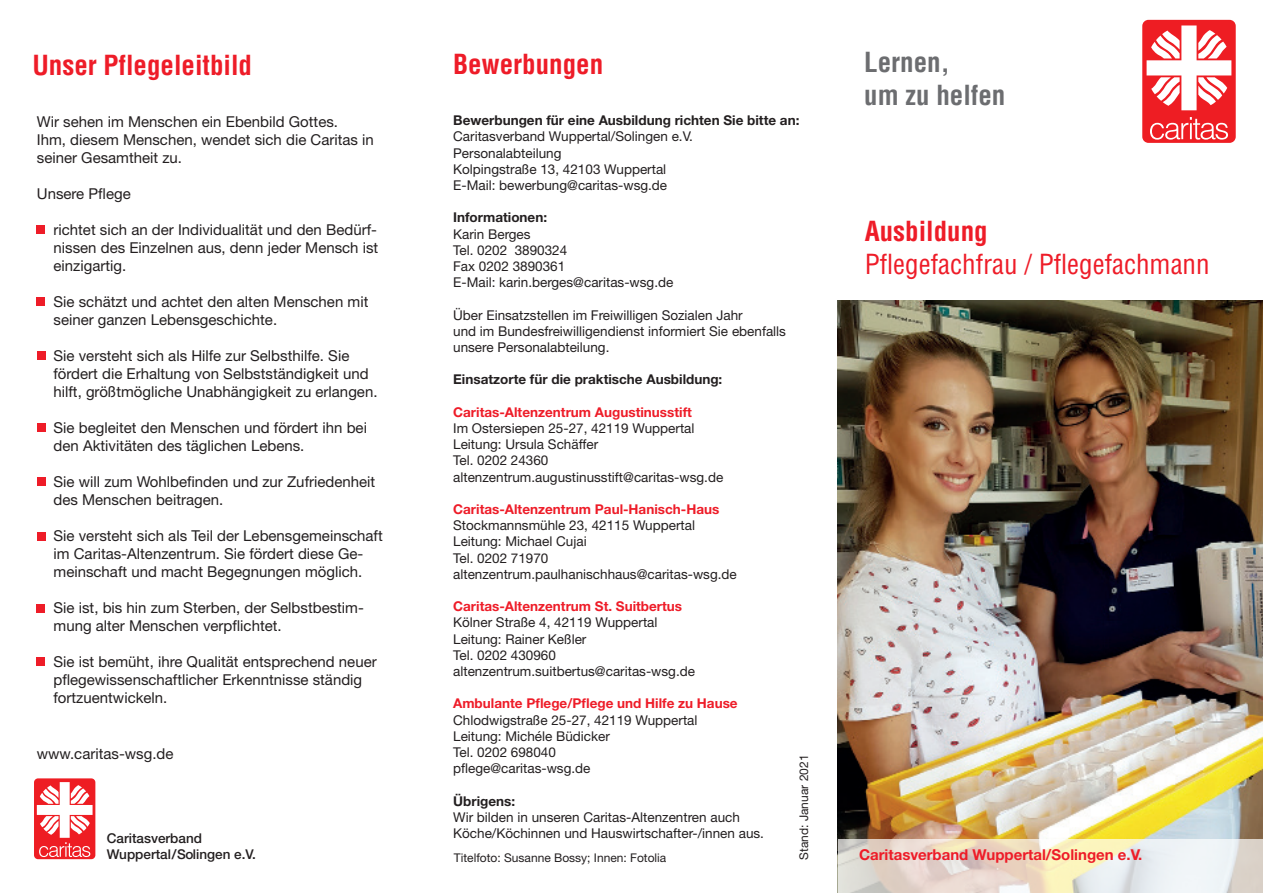
<style>
.page{position:relative;width:1263px;height:893px;background:#fff}
.page>*{position:absolute;margin:0;border:0;box-sizing:border-box;transform-origin:0 0}
.t1{font:700 condensed 27px "Helvetica";color:#ee1c28}
.t2{font:condensed 27px "Helvetica";color:#ee1c28}
.t3{font:700 condensed 27px/32.4px "Helvetica";color:#6c6d70}
.t4{font:15px/18px "Helvetica Neue LT Pro";color:#231f20}
.t5{font:700 15px "Helvetica Neue LT Pro";color:#ee1c28}
.t6{font:13.5px/16.2px "Helvetica Neue LT Pro";color:#231f20}
.t7{font:700 13.5px "Helvetica Neue LT Pro";color:#ee1c28}
.t8{font:700 13.5px "Helvetica Neue LT Pro";color:#231f20}
.t9{font:500 13.5px/16.2px "Helvetica Neue";color:#231f20}
.t10{font:12px "Helvetica Neue LT Pro";color:#231f20}
</style>
<div class="page">
<img style="left:838px;top:301px;width:425px;height:538px">
<div style="left:34px;top:778px;width:61px;height:81px;background:#ee1d23;border-radius:4px"></div>
<svg style="left:37px;top:782px;width:56px;height:75px"></svg>
<div style="left:1142px;top:20px;width:94px;height:123px;background:#ee1d23;border-radius:6px"></div>
<svg style="left:1150px;top:117px;width:78px;height:23px"></svg>
<svg style="left:1146px;top:25px;width:85px;height:85px"></svg>
<svg style="left:838px;top:839px;width:425px;height:54px"></svg>
<div style="left:36px;top:225px;width:8px;height:9px;background:#ee1c28"></div>
<div style="left:36px;top:297px;width:8px;height:8px;background:#ee1c28"></div>
<div style="left:37px;top:351px;width:8px;height:8px;background:#ee1c28"></div>
<div style="left:37px;top:477px;width:8px;height:9px;background:#ee1c28"></div>
<div style="left:37px;top:423px;width:8px;height:9px;background:#ee1c28"></div>
<div style="left:37px;top:532px;width:8px;height:8px;background:#ee1c28"></div>
<div style="left:36px;top:604px;width:8px;height:8px;background:#ee1c28"></div>
<div style="left:36px;top:657px;width:8px;height:9px;background:#ee1c28"></div>
<h1 class="t1" style="left:32px;top:48px;width:221px">Unser Pflegeleitbild</h1>
<h1 class="t1" style="left:453px;top:47px;width:152px">Bewerbungen</h1>
<p class="t4" style="left:37px;top:112px;width:339px">Wir sehen im Menschen ein Ebenbild Gottes.<br>Ihm, diesem Menschen, wendet sich die Caritas in seiner Gesamtheit zu.</p>
<p class="t4" style="left:37px;top:184px;width:95px">Unsere Pflege</p>
<p class="t4" style="left:54px;top:220px;width:326px;text-align:justify">richtet sich an der Individualität und den Bedürf&shy;nissen des Einzelnen aus, denn jeder Mensch ist einzigartig.</p>
<p class="t4" style="left:54px;top:292px;width:316px">Sie schätzt und achtet den alten Menschen mit seiner ganzen Lebensgeschichte.</p>
<p class="t4" style="left:54px;top:346px;width:325px">Sie versteht sich als Hilfe zur Selbsthilfe. Sie fördert die Erhaltung von Selbstständigkeit und hilft, größtmögliche Unabhängigkeit zu erlangen.</p>
<p class="t4" style="left:54px;top:418px;width:315px">Sie begleitet den Menschen und fördert ihn bei den Aktivitäten des täglichen Lebens.</p>
<p class="t4" style="left:54px;top:472px;width:323px">Sie will zum Wohlbefinden und zur Zufriedenheit des Menschen beitragen.</p>
<p class="t4" style="left:54px;top:526px;width:331px">Sie versteht sich als Teil der Lebensgemeinschaft im Caritas-Altenzentrum. Sie fördert diese Ge&shy;meinschaft und macht Begegnungen möglich.</p>
<p class="t4" style="left:54px;top:598px;width:312px">Sie ist, bis hin zum Sterben, der Selbstbestim&shy;mung alter Menschen verpflichtet.</p>
<p class="t4" style="left:54px;top:652px;width:325px">Sie ist bemüht, ihre Qualität entsprechend neuer pflegewissenschaftlicher Erkenntnisse ständig fortzuentwickeln.</p>
<p class="t4" style="left:37px;top:744px;width:138px">www.caritas-wsg.de</p>
<p class="t9" style="left:107px;top:830px;width:150px">Caritasverband<br>Wuppertal/Solingen e.V.</p>
<p class="t8" style="left:453px;top:112px;width:348px">Bewerbungen für eine Ausbildung richten Sie bitte an:</p>
<p class="t6" style="left:453px;top:128px;width:241px">Caritasverband Wuppertal/Solingen e.V.<br>Personalabteilung<br>Kolpingstraße 13, 42103 Wuppertal E-Mail: bewerbung@caritas-wsg.de</p>
<p class="t8" style="left:453px;top:209px;width:95px">Informationen:</p>
<p class="t6" style="left:453px;top:225px;width:222px">Karin Berges<br>Tel. 0202 3890324<br>Fax 0202 3890361<br>E-Mail: karin.berges@caritas-wsg.de</p>
<p class="t6" style="left:453px;top:306px;width:334px">Über Einsatzstellen im Freiwilligen Sozialen Jahr<br>und im Bundesfreiwilligendienst informiert Sie ebenfalls unsere Personalabteilung.</p>
<p class="t8" style="left:453px;top:371px;width:271px">Einsatzorte für die praktische Ausbildung:</p>
<p class="t7" style="left:453px;top:403px;width:240px">Caritas-Altenzentrum Augustinusstift</p>
<p class="t6" style="left:453px;top:420px;width:272px">Im Ostersiepen 25-27, 42119 Wuppertal<br>Leitung: Ursula Schäffer<br>Tel. 0202 24360 altenzentrum.augustinusstift@caritas-wsg.de</p>
<p class="t7" style="left:453px;top:501px;width:268px">Caritas-Altenzentrum Paul-Hanisch-Haus</p>
<p class="t6" style="left:453px;top:517px;width:285px">Stockmannsmühle 23, 42115 Wuppertal<br>Leitung: Michael Cujai<br>Tel. 0202 71970 altenzentrum.paulhanischhaus@caritas-wsg.de</p>
<p class="t7" style="left:453px;top:598px;width:231px">Caritas-Altenzentrum St. Suitbertus</p>
<p class="t6" style="left:453px;top:614px;width:243px">Kölner Straße 4, 42119 Wuppertal<br>Leitung: Rainer Keßler<br>Tel. 0202 430960 altenzentrum.suitbertus@caritas-wsg.de</p>
<p class="t7" style="left:453px;top:695px;width:286px">Ambulante Pflege/Pflege und Hilfe zu Hause</p>
<p class="t6" style="left:453px;top:711px;width:246px">Chlodwigstraße 25-27, 42119 Wuppertal<br>Leitung: Michéle Büdicker<br>Tel. 0202 698040<br>pflege@caritas-wsg.de</p>
<p class="t8" style="left:453px;top:792px;width:63px">Übrigens:</p>
<p class="t6" style="left:453px;top:808px;width:312px">Wir bilden in unseren Caritas-Altenzentren auch<br>Köche/Köchinnen und Hauswirtschafter-/innen aus.</p>
<p class="t10" style="left:796px;top:860px;width:106px;rotate:-90deg">Stand: Januar 2021</p>
<p class="t10" style="left:454px;top:850px;width:214px">Titelfoto: Susanne Bossy; Innen: Fotolia</p>
<h1 class="t3" style="left:864px;top:46px;width:143px">Lernen,<br>um zu helfen</h1>
<h1 class="t1" style="left:865px;top:215px;width:125px">Ausbildung</h1>
<h1 class="t2" style="left:865px;top:247px;width:346px">Pflegefachfrau / Pflegefachmann</h1>
<p class="t5" style="left:859px;top:845px;width:285px">Caritasverband Wuppertal/Solingen e.V.</p>
</div>
